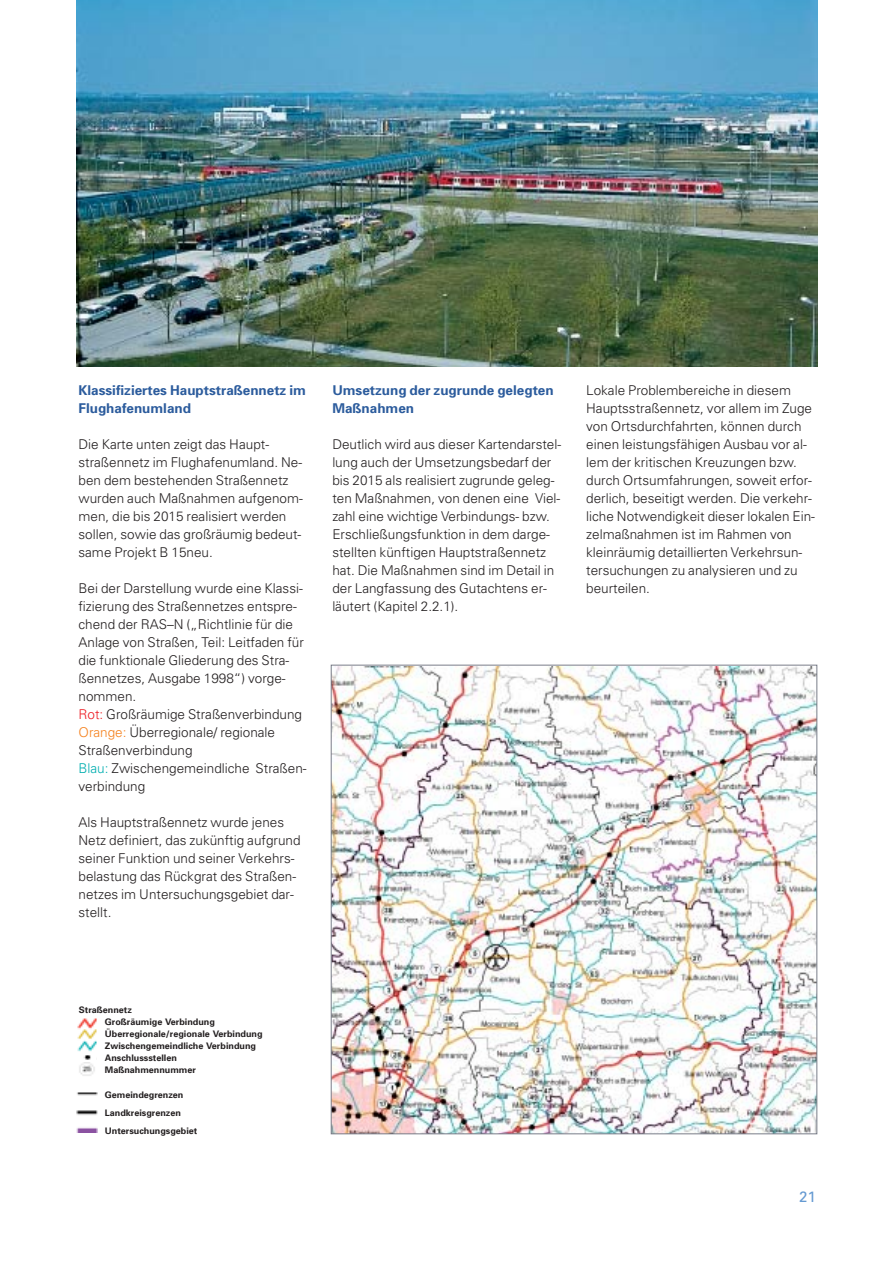
<style>
.page{position:relative;width:893px;height:1262px;background:#fff}
.page>*{position:absolute;margin:0;border:0;box-sizing:border-box;transform-origin:0 0}
.t1{font:15px "Univers";color:#659ad2}
.t2{font:300 13.5px/18px "Univers";color:#231f20}
.t3{font:700 13.5px/18px "Univers";color:#2c5c9d}
.t4{font:700 9px/12px "Univers";color:#231f20}
.s1{color:#ed1c24}
.s2{color:#f5821f}
.s3{color:#00aeb0}
</style>
<div class="page">
<img style="left:77px;top:0;width:740px;height:367px">
<img style="left:333px;top:666px;width:482px;height:466px">
<img style="left:76px;top:1092px;width:21px;height:40px">
<img style="left:77px;top:1018px;width:19px;height:34px">
<img style="left:83px;top:1055px;width:8px;height:5px">
<svg style="left:79px;top:1062px;width:16px;height:14px"></svg>
<p class="t3" style="left:78px;top:382px;width:229px">Klassifiziertes Hauptstraßennetz im<br>Flughafenumland</p>
<p class="t2" style="left:78px;top:436px;width:226px">Die Karte unten zeigt das Haupt&shy;straßennetz im Flughafenumland. Ne&shy;ben dem bestehenden Straßennetz wurden auch Maßnahmen aufgenom&shy;men, die bis 2015 realisiert werden sollen, sowie das großräumig bedeut&shy;same Projekt B 15neu.</p>
<p class="t2" style="left:78px;top:580px;width:230px">Bei der Darstellung wurde eine Klassi&shy;fizierung des Straßennetzes entspre&shy;chend der RAS–N („Richtlinie für die<br>Anlage von Straßen, Teil: Leitfaden für die funktionale Gliederung des Stra&shy;ßennetzes, Ausgabe 1998“) vorge&shy;nommen.<br><span class="s1">Rot:</span> Großräumige Straßenverbindung<br><span class="s2">Orange:</span> Überregionale/ regionale<br>Straßenverbindung<br><span class="s3">Blau:</span> Zwischengemeindliche Straßen&shy;verbindung</p>
<p class="t2" style="left:78px;top:814px;width:223px">Als Hauptstraßennetz wurde jenes<br>Netz definiert, das zukünftig aufgrund seiner Funktion und seiner Verkehrs&shy;belastung das Rückgrat des Straßen&shy;netzes im Untersuchungsgebiet dar&shy;stellt.</p>
<p class="t3" style="left:332px;top:382px;width:223px">Umsetzung der zugrunde gelegten<br>Maßnahmen</p>
<p class="t2" style="left:332px;top:436px;width:230px">Deutlich wird aus dieser Kartendarstel&shy;lung auch der Umsetzungsbedarf der bis 2015 als realisiert zugrunde geleg&shy;ten Maßnahmen, von denen eine Viel&shy;zahl eine wichtige Verbindungs- bzw.<br>Erschließungsfunktion in dem darge&shy;stellten künftigen Hauptstraßennetz hat. Die Maßnahmen sind im Detail in der Langfassung des Gutachtens er&shy;läutert (Kapitel 2.2.1).</p>
<p class="t2" style="left:586px;top:382px;width:230px">Lokale Problembereiche in diesem Hauptsstraßennetz, vor allem im Zuge von Ortsdurchfahrten, können durch einen leistungsfähigen Ausbau vor al&shy;lem der kritischen Kreuzungen bzw. durch Ortsumfahrungen, soweit erfor&shy;derlich, beseitigt werden. Die verkehr&shy;liche Notwendigkeit dieser lokalen Ein&shy;zelmaßnahmen ist im Rahmen von kleinräumig detaillierten Verkehrsun&shy;tersuchungen zu analysieren und zu beurteilen.</p>
<p class="t4" style="left:105px;top:1004px;width:159px;text-indent:-26px">Straßennetz<br>Großräumige Verbindung<br>Überregionale/regionale Verbindung<br>Zwischengemeindliche Verbindung<br>Anschlussstellen<br>Maßnahmennummer</p>
<p class="t4" style="left:105px;top:1086px;width:94px;line-height:18px">Gemeindegrenzen<br>Landkreisgrenzen<br>Untersuchungsgebiet</p>
<p class="t1" style="left:799px;top:1191px;width:18px">21</p>
</div>
